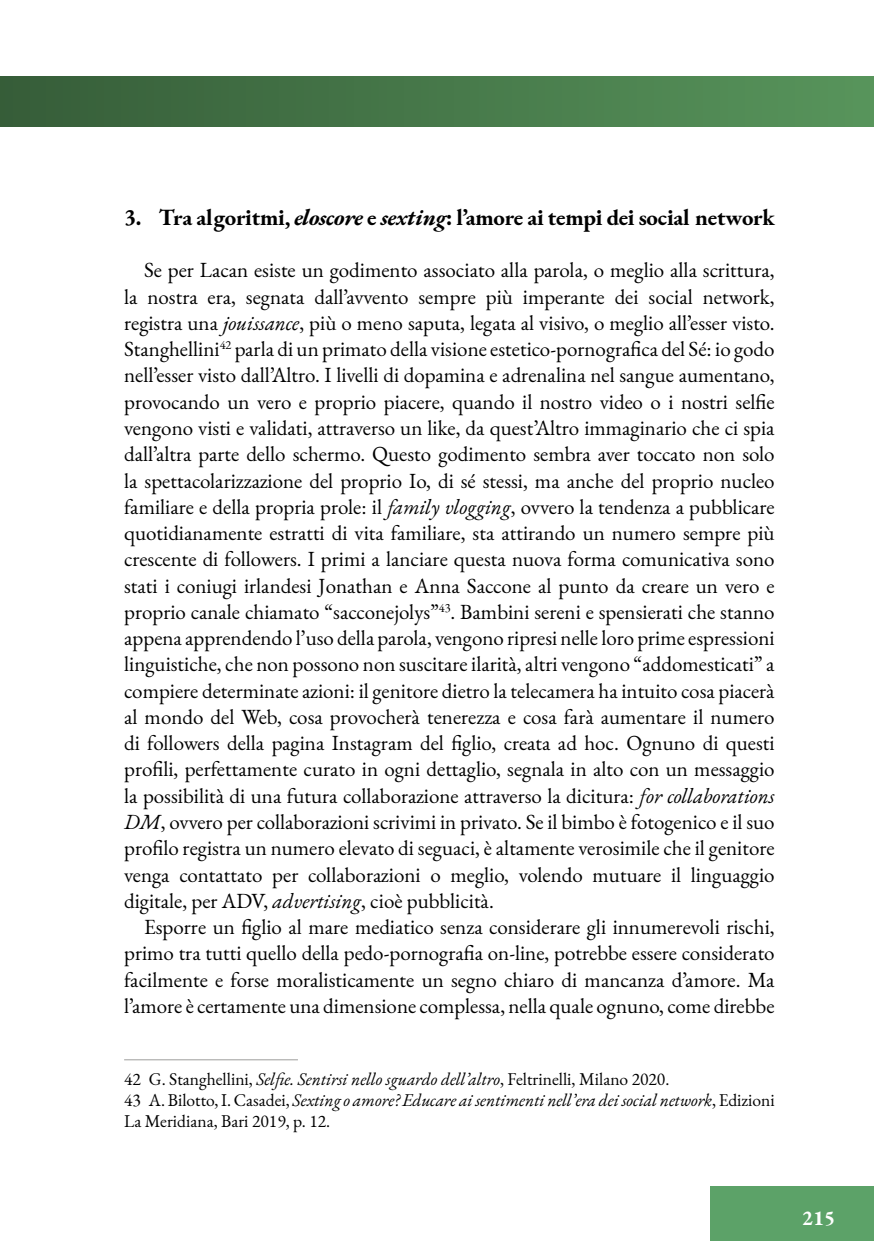
<style>
.page{position:relative;width:874px;height:1241px;background:#fff}
.page>*{position:absolute;margin:0;border:0;box-sizing:border-box;transform-origin:0 0}
.t1{font:700 22.75px "EB Garamond";letter-spacing:-.01em;color:#000}
.t2{font:21px/26.2px "EB Garamond";color:#000;text-align:justify}
.t3{font:700 21px "EB Garamond";color:#fff}
.t4{font:17.5px/21px "EB Garamond";color:#000}
.s1{font-style:italic}
</style>
<div class="page">
<div style="left:0;top:77px;width:873px;height:49px;background:linear-gradient(to right,#365d38,#57945b)"></div>
<div style="left:709px;top:1186px;width:164px;height:54px;background:#5ca268"></div>
<hr style="left:124px;top:1059px;width:174px;height:1px;background:#9d9d9c">
<p class="t1" style="left:124px;top:202px;width:652px">3. Tra algoritmi, <span class="s1">eloscore</span> e <span class="s1">sexting</span>: l’amore ai tempi dei social network</p>
<p class="t2" style="left:124px;top:257px;width:651px;text-indent:20px">Se per Lacan esiste un godimento associato alla parola, o meglio alla scrittura, la nostra era, segnata dall’avvento sempre più imperante dei social network, registra una <span class="s1">jouissance</span>, più o meno saputa, legata al visivo, o meglio all’esser visto.<br>Stanghellini<sup>42</sup> parla di un primato della visione estetico-pornografica del Sé: io godo nell’esser visto dall’Altro. I livelli di dopamina e adrenalina nel sangue aumentano, provocando un vero e proprio piacere, quando il nostro video o i nostri selfie vengono visti e validati, attraverso un like, da quest’Altro immaginario che ci spia dall’altra parte dello schermo. Questo godimento sembra aver toccato non solo la spettacolarizzazione del proprio Io, di sé stessi, ma anche del proprio nucleo familiare e della propria prole: il <span class="s1">family vlogging</span>, ovvero la tendenza a pubblicare quotidianamente estratti di vita familiare, sta attirando un numero sempre più crescente di followers. I primi a lanciare questa nuova forma comunicativa sono stati i coniugi irlandesi Jonathan e Anna Saccone al punto da creare un vero e proprio canale chiamato “sacconejolys”<sup>43</sup>. Bambini sereni e spensierati che stanno appena apprendendo l’uso della parola, vengono ripresi nelle loro prime espressioni linguistiche, che non possono non suscitare ilarità, altri vengono “addomesticati” a compiere determinate azioni: il genitore dietro la telecamera ha intuito cosa piacerà al mondo del Web, cosa provocherà tenerezza e cosa farà aumentare il numero di followers della pagina Instagram del figlio, creata ad hoc. Ognuno di questi profili, perfettamente curato in ogni dettaglio, segnala in alto con un messaggio la possibilità di una futura collaborazione attraverso la dicitura: <span class="s1">for collaborations DM</span>, ovvero per collaborazioni scrivimi in privato. Se il bimbo è fotogenico e il suo profilo registra un numero elevato di seguaci, è altamente verosimile che il genitore venga contattato per collaborazioni o meglio, volendo mutuare il linguaggio digitale, per ADV, <span class="s1">advertising</span>, cioè pubblicità.</p>
<p class="t2" style="left:124px;top:913px;width:651px;text-indent:20px">Esporre un figlio al mare mediatico senza considerare gli innumerevoli rischi, primo tra tutti quello della pedo-pornografia on-line, potrebbe essere considerato facilmente e forse moralisticamente un segno chiaro di mancanza d’amore. Ma l’amore è certamente una dimensione complessa, nella quale ognuno, come direbbe</p>
<p class="t4" style="left:124px;top:1068px;width:651px">42 G. Stanghellini, <span class="s1">Selfie. Sentirsi nello sguardo dell’altro</span>, Feltrinelli, Milano 2020.<br>43 A. Bilotto, I. Casadei, <span class="s1">Sexting o amore? Educare ai sentimenti nell’era dei social network</span>, Edizioni<br>La Meridiana, Bari 2019, p. 12.</p>
<p class="t3" style="left:801px;top:1204px;width:35px">215</p>
</div>
